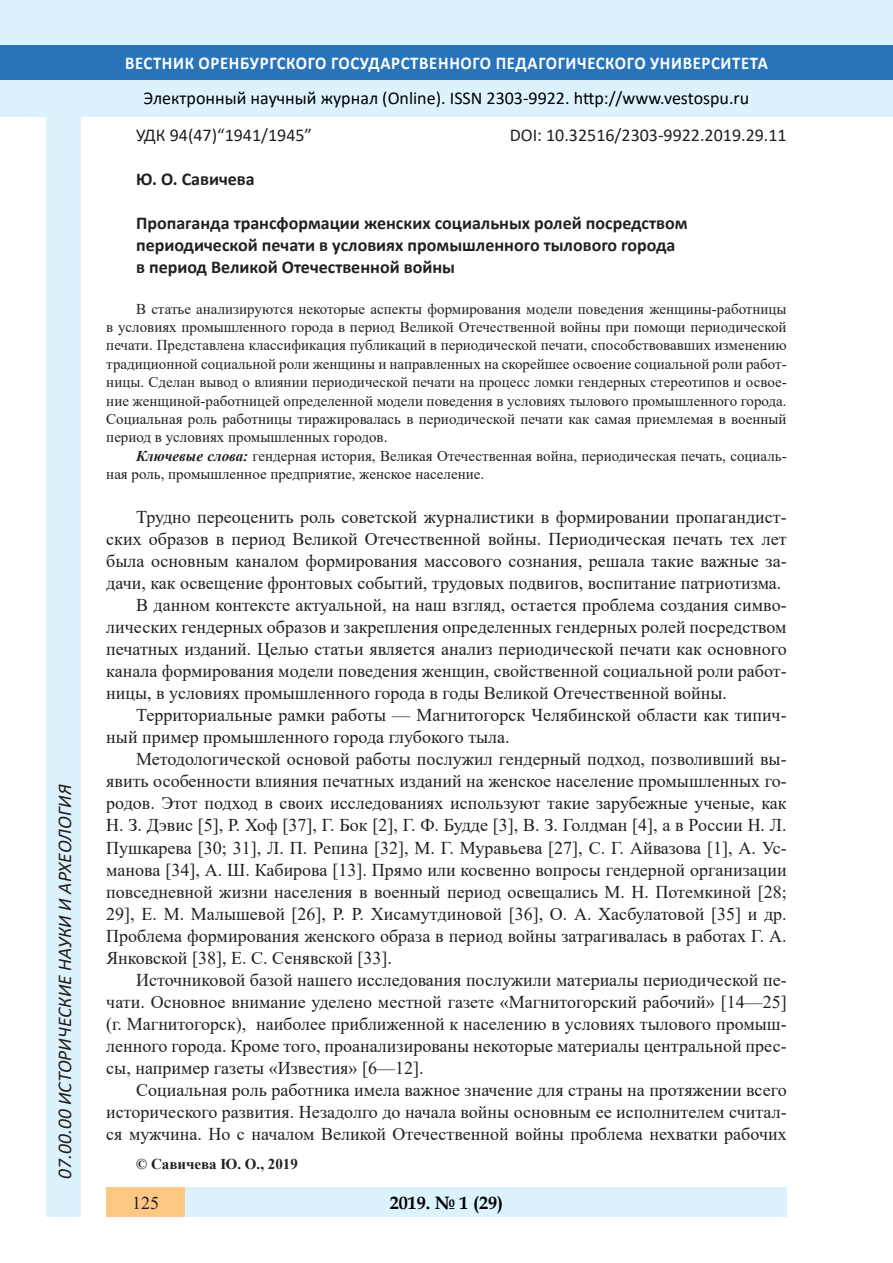
<style>
.page{position:relative;width:893px;height:1263px;background:#fff}
.page>*{position:absolute;margin:0;border:0;box-sizing:border-box;transform-origin:0 0}
.t1{font:italic 19.5px "Calibri";color:#231f20}
.Стиль2{font:18px/22px "Times New Roman";color:#231f20;text-align:justify}
.Заголовок_2{font:700 18px/22px "Calibri";color:#231f20}
.t2{font:18px "Calibri";color:#000}
.t3{font:700 18px "Calibri";letter-spacing:.04em;color:#fff;scale:.93 1}
.Заголовок_2-2{font:18px "Calibri";color:#231f20}
.t4{font:700 18px "Book Antiqua";color:#000}
.литература{font:15px/18.5px "Times New Roman";color:#231f20;text-align:justify}
.Стиль2-2{font:700 15px "Times New Roman";color:#231f20}
.s1{font-weight:700;font-style:italic}
</style>
<div class="page">
<div style="left:0;top:0;width:893px;height:116px;background:#dcf2fc"></div>
<div style="left:0;top:45px;width:893px;height:34px;background:#2873ba"></div>
<div style="left:47px;top:116px;width:34px;height:1101px;background:#dcf2fc"></div>
<div style="left:106px;top:1188px;width:681px;height:29px;background:#dcf2fc"></div>
<div style="left:106px;top:1188px;width:79px;height:29px;background:#fdc784"></div>
<p class="t1" style="left:51px;top:1179px;width:395px;rotate:-90deg">07.00.00 ИСТОРИЧЕСКИЕ НАУКИ И АРХЕОЛОГИЯ</p>
<p class="t1" style="left:51px;top:1105px;width:206px;rotate:-90deg">БИОЛОГИЧЕСКИЕ НАУКИ</p>
<p class="t1" style="left:51px;top:1169px;width:11px;rotate:-90deg">3</p>
<p class="t3" style="left:125px;top:50px;width:693px">ВЕСТНИК ОРЕНБУРГСКОГО ГОСУДАРСТВЕННОГО ПЕДАГОГИЧЕСКОГО УНИВЕРСИТЕТА</p>
<p class="t2" style="left:144px;top:85px;width:607px">Электронный научный журнал (Online). ISSN 2303-9922. http://www.vestospu.ru</p>
<p class="t2" style="left:583px;top:85px;width:13px">t</p>
<p class="t2" style="left:583px;top:85px;width:13px">t</p>
<p class="Заголовок_2-2" style="left:510px;top:123px;width:278px">DOI: 10.32516/2303-9922.2019.29.11</p>
<p class="Заголовок_2-2" style="left:136px;top:123px;width:178px">УДК 94(47)“1941/1945”</p>
<p class="Заголовок_2" style="left:136px;top:168px;width:120px">Ю. О. Савичева</p>
<p class="Заголовок_2" style="left:136px;top:212px;width:553px">Пропаганда трансформации женских социальных ролей посредством периодической печати в условиях промышленного тылового города</p>
<p class="Заголовок_2" style="left:136px;top:256px;width:320px">в период Великой Отечественной войны</p>
<p class="литература" style="left:106px;top:299px;width:682px;text-indent:30px">В статье анализируются некоторые аспекты формирования модели поведения женщины-работницы в условиях промышленного города в период Великой Отечественной войны при помощи периодической печати. Представлена классификация публикаций в периодической печати, способствовавших изменению традиционной социальной роли женщины и направленных на скорейшее освоение социальной роли работ&shy;ницы. Сделан вывод о влиянии периодической печати на процесс ломки гендерных стереотипов и освое&shy;ние женщиной-работницей определенной модели поведения в условиях тылового промышленного города.<br>Социальная роль работницы тиражировалась в периодической печати как самая приемлемая в военный период в условиях промышленных городов.</p>
<p class="литература" style="left:106px;top:446px;width:682px;text-indent:30px"><span class="s1">Ключевые слова:</span> гендерная история, Великая Отечественная война, периодическая печать, социаль&shy;ная роль, промышленное предприятие, женское население.</p>
<p class="Стиль2" style="left:106px;top:506px;width:682px;text-indent:30px">Трудно переоценить роль советской журналистики в формировании пропагандист&shy;ских образов в период Великой Отечественной войны. Периодическая печать тех лет была основным каналом формирования массового сознания, решала такие важные за&shy;дачи, как освещение фронтовых событий, трудовых подвигов, воспитание патриотизма.</p>
<p class="Стиль2" style="left:106px;top:594px;width:682px;text-indent:30px">В данном контексте актуальной, на наш взгляд, остается проблема создания симво&shy;лических гендерных образов и закрепления определенных гендерных ролей посредством печатных изданий. Целью статьи является анализ периодической печати как основного канала формирования модели поведения женщин, свойственной социальной роли работ&shy;ницы, в условиях промышленного города в годы Великой Отечественной войны.</p>
<p class="Стиль2" style="left:106px;top:704px;width:682px;text-indent:30px">Территориальные рамки работы — Магнитогорск Челябинской области как типич&shy;ный пример промышленного города глубокого тыла.</p>
<p class="Стиль2" style="left:106px;top:748px;width:682px;text-indent:30px">Методологической основой работы послужил гендерный подход, позволивший вы&shy;явить особенности влияния печатных изданий на женское население промышленных го&shy;родов. Этот подход в своих исследованиях используют такие зарубежные ученые, как Н. З. Дэвис [5], Р. Хоф [37], Г. Бок [2], Г. Ф. Будде [3], В. З. Голдман [4], а в России Н. Л.<br>Пушкарева [30; 31], Л. П. Репина [32], М. Г. Муравьева [27], С. Г. Айвазова [1], А. Ус&shy;манова [34], А. Ш. Кабирова [13]. Прямо или косвенно вопросы гендерной организации повседневной жизни населения в военный период освещались М. Н. Потемкиной [28; 29], Е. М. Малышевой [26], Р. Р. Хисамутдиновой [36], О. А. Хасбулатовой [35] и др.<br>Проблема формирования женского образа в период войны затрагивалась в работах Г. А.<br>Янковской [38], Е. С. Сенявской [33].</p>
<p class="Стиль2" style="left:106px;top:968px;width:682px;text-indent:30px">Источниковой базой нашего исследования послужили материалы периодической пе&shy;чати. Основное внимание уделено местной газете «Магнитогорский рабочий» [14—25] (г. Магнитогорск), наиболее приближенной к населению в условиях тылового промыш&shy;ленного города. Кроме того, проанализированы некоторые материалы центральной прес&shy;сы, например газеты «Известия» [6—12].</p>
<p class="Стиль2" style="left:106px;top:1078px;width:682px;text-indent:30px">Социальная роль работника имела важное значение для страны на протяжении всего исторического развития. Незадолго до начала войны основным ее исполнителем считал&shy;ся мужчина. Но с началом Великой Отечественной войны проблема нехватки рабочих</p>
<p class="Стиль2-2" style="left:136px;top:1153px;width:163px">© Савичева Ю. О., 2019</p>
<p class="t4" style="left:390px;top:1190px;width:115px">2019. № 1 (29)</p>
<p class="Стиль2" style="left:132px;top:1191px;width:28px">125</p>
<p class="t4" style="left:460px;top:1190px;width:39px">2 6</p>
<p class="t4" style="left:417px;top:1190px;width:10px">8</p>
<p class="t4" style="left:488px;top:1190px;width:10px">5</p>
</div>
